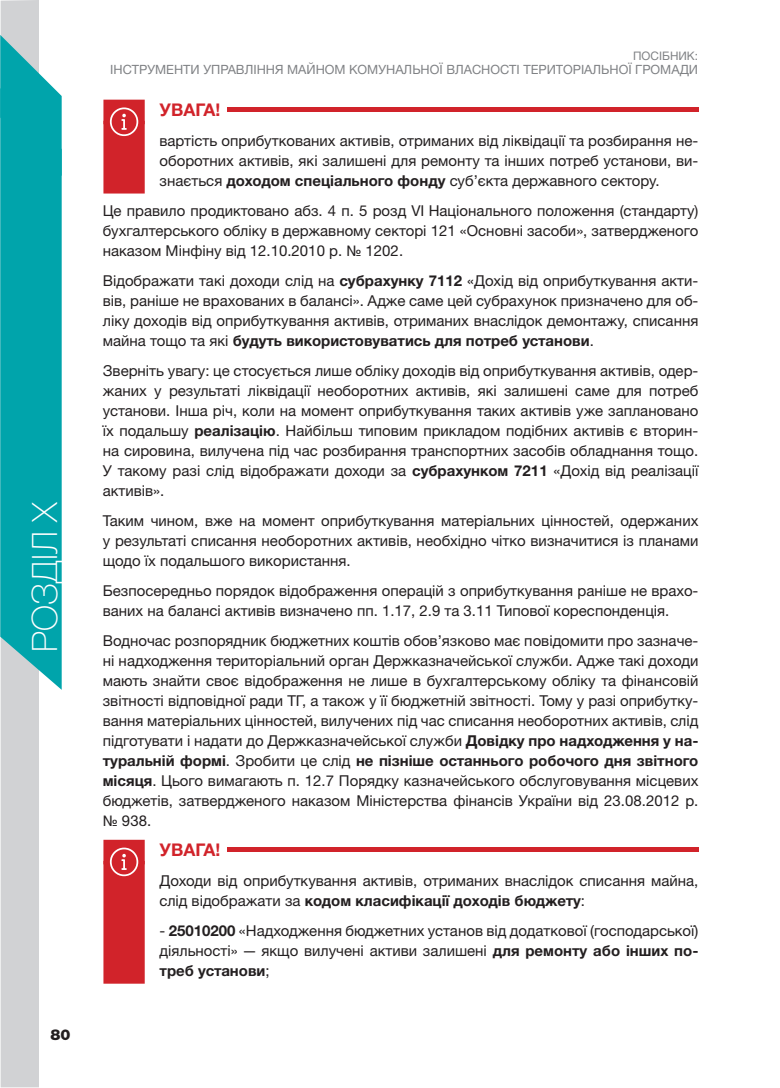
<style>
.page{position:relative;width:780px;height:1088px;background:#fff}
.page>*{position:absolute;margin:0;border:0;box-sizing:border-box;transform-origin:0 0}
.t1{font:100 35px "Helvetica Neue LTW1 G";color:#fff}
.t2{font:700 17.5px "Helvetica Neue LTW1 G";color:#d1232a}
.t3{font:15px/20px "Helvetica Neue LTW1 G";color:#231f20;text-align:justify}
.t4{font:900 15px "Helvetica Neue LTW1 G";color:#231f20}
.t5{font:12.75px "Helvetica Neue LTW1 G";color:#808285}
.t6{font:11.75px "Helvetica Neue LTW1 G";color:#808285}
.s1{font-weight:700}
</style>
<div class="page">
<div style="left:1px;top:0;width:38px;height:1087px;background:#d1d2d4"></div>
<svg style="left:0;top:176px;width:62px;height:514px;background:#0da7ae"></svg>
<svg style="left:0;top:35px;width:62px;height:141px;background:#33b3b9"></svg>
<div style="left:227px;top:107px;width:471px;height:5px;background:#d1232a"></div>
<div style="left:103px;top:100px;width:42px;height:24px;background:#d1232a"></div>
<div style="left:103px;top:121px;width:42px;height:73px;background:#d1232a"></div>
<div style="left:227px;top:847px;width:471px;height:5px;background:#d1232a"></div>
<div style="left:103px;top:840px;width:42px;height:24px;background:#d1232a"></div>
<div style="left:103px;top:861px;width:42px;height:123px;background:#d1232a"></div>
<svg style="left:110px;top:107px;width:28px;height:29px"></svg>
<svg style="left:110px;top:847px;width:28px;height:29px"></svg>
<h1 class="t1" style="left:24px;top:652px;width:153px;rotate:-90deg">РОЗДІЛ X</h1>
<p class="t4" style="left:51px;top:1025px;width:22px">80</p>
<p class="t6" style="left:633px;top:49px;width:66px">ПОСІБНИК:</p>
<p class="t5" style="left:110px;top:62px;width:589px">ІНСТРУМЕНТИ УПРАВЛІННЯ МАЙНОМ КОМУНАЛЬНОЇ ВЛАСНОСТІ ТЕРИТОРІАЛЬНОЇ ГРОМАДИ</p>
<p class="t2" style="left:159px;top:99px;width:62px">УВАГА!</p>
<p class="t3" style="left:159px;top:130px;width:540px">вартість оприбуткованих активів, отриманих від ліквідації та розбирання не&shy;оборотних активів, які залишені для ремонту та інших потреб установи, ви&shy;знається <span class="s1">доходом спеціального фонду</span> суб’єкта державного сектору.</p>
<p class="t3" style="left:103px;top:200px;width:597px">Це правило продиктовано абз. 4 п. 5 розд VI Національного положення (стандарту) бухгалтерського обліку в державному секторі 121 «Основні засоби», затвердженого наказом Мінфіну від 12.10.2010 р. № 1202.</p>
<p class="t3" style="left:103px;top:270px;width:597px">Відображати такі доходи слід на <span class="s1">субрахунку 7112</span> «Дохід від оприбуткування акти&shy;вів, раніше не врахованих в балансі». Адже саме цей субрахунок призначено для об&shy;ліку доходів від оприбуткування активів, отриманих внаслідок демонтажу, списання майна тощо та які <span class="s1">будуть використовуватись для потреб установи</span>.</p>
<p class="t3" style="left:103px;top:360px;width:597px">Зверніть увагу: це стосується лише обліку доходів від оприбуткування активів, одер&shy;жаних у результаті ліквідації необоротних активів, які залишені саме для потреб установи. Інша річ, коли на момент оприбуткування таких активів уже заплановано їх подальшу <span class="s1">реалізацію</span>. Найбільш типовим прикладом подібних активів є вторин&shy;на сировина, вилучена під час розбирання транспортних засобів обладнання тощо.<br>У такому разі слід відображати доходи за <span class="s1">субрахунком 7211</span> «Дохід від реалізації активів».</p>
<p class="t3" style="left:103px;top:510px;width:597px">Таким чином, вже на момент оприбуткування матеріальних цінностей, одержаних у результаті списання необоротних активів, необхідно чітко визначитися із планами щодо їх подальшого використання.</p>
<p class="t3" style="left:103px;top:580px;width:597px">Безпосередньо порядок відображення операцій з оприбуткування раніше не врахо&shy;ваних на балансі активів визначено пп. 1.17, 2.9 та 3.11 Типової кореспонденція.</p>
<p class="t3" style="left:103px;top:630px;width:597px">Водночас розпорядник бюджетних коштів обов’язково має повідомити про зазначе&shy;ні надходження територіальний орган Держказначейської служби. Адже такі доходи мають знайти своє відображення не лише в бухгалтерському обліку та фінансовій звітності відповідної ради ТГ, а також у її бюджетній звітності. Тому у разі оприбутку&shy;вання матеріальних цінностей, вилучених під час списання необоротних активів, слід підготувати і надати до Держказначейської служби <span class="s1">Довідку про надходження у на&shy;туральній формі</span>. Зробити це слід <span class="s1">не пізніше останнього робочого дня звітного місяця</span>. Цього вимагають п. 12.7 Порядку казначейського обслуговування місцевих бюджетів, затвердженого наказом Міністерства фінансів України від 23.08.2012 р. № 938.</p>
<p class="t2" style="left:159px;top:839px;width:62px">УВАГА!</p>
<p class="t3" style="left:159px;top:870px;width:540px">Доходи від оприбуткування активів, отриманих внаслідок списання майна, слід відображати за <span class="s1">кодом класифікації доходів бюджету</span>:</p>
<p class="t3" style="left:159px;top:920px;width:540px">- <span class="s1">25010200</span> «Надходження бюджетних установ від додаткової (господарської) діяльності» — якщо вилучені активи залишені <span class="s1">для ремонту або інших по&shy;треб установи</span>;</p>
</div>
